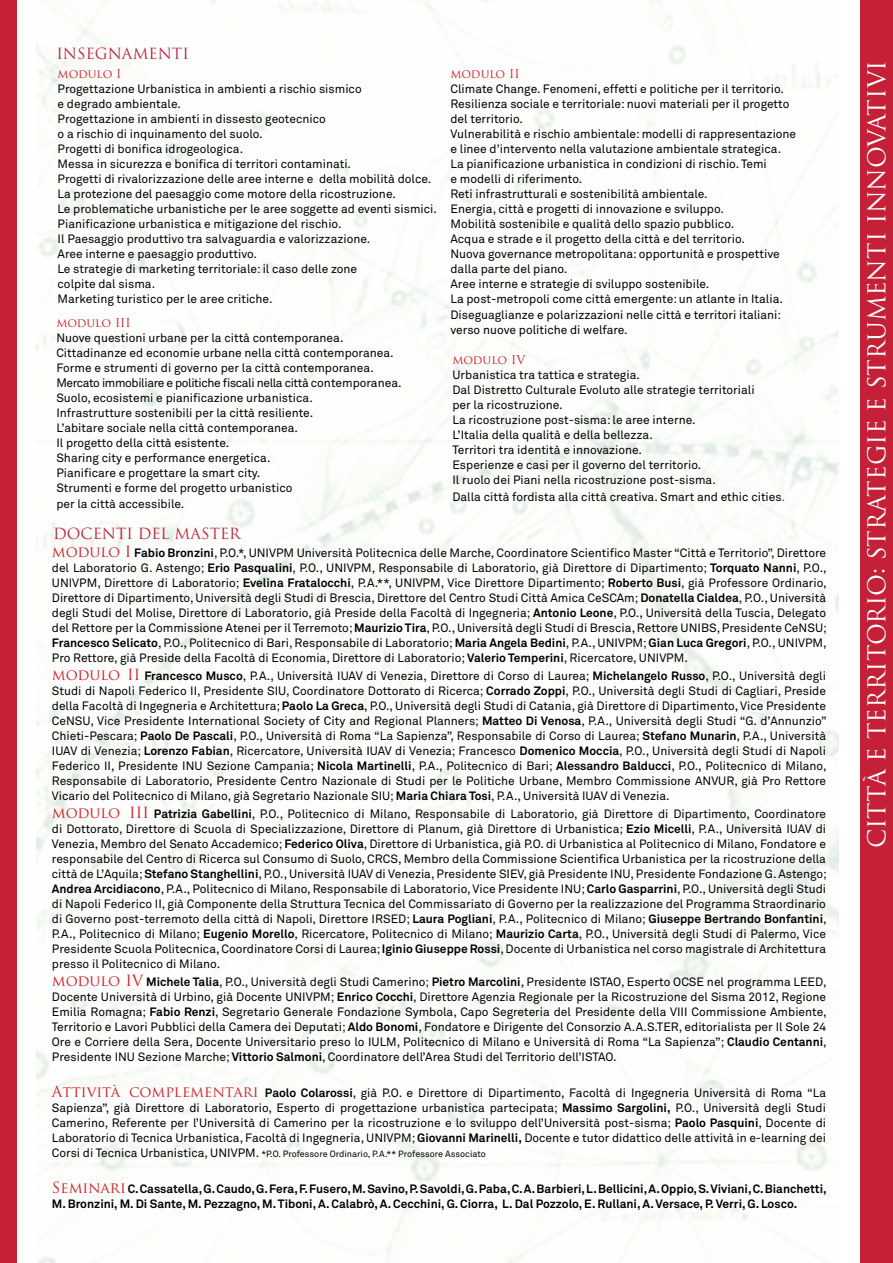
<style>
.page{position:relative;width:893px;height:1263px;background:#fff}
.page>*{position:absolute;margin:0;border:0;box-sizing:border-box;transform-origin:0 0}
.t1{font:24px "Trajan Pro";color:#fff}
.t2{font:15px "Trajan Pro";color:#c42139}
.t3{font:15px "Trajan Pro";color:#d2232a}
.t4{font:12px/15px "Akkurat Pro";color:#000;text-align:justify}
.t5{font:700 12px/15px "Akkurat Pro";color:#000}
.t6{font:12px "Trajan Pro";color:#d2232a}
.t7{font:9px "Akkurat Pro";color:#000}
.s1{font-family:"Trajan Pro"}
.s2{font-family:"Trajan Pro";font-size:15px;color:#d2232a}
.s3{font-weight:700}
.s4{font-size:12px}
.s5{font-family:"Trajan Pro";font-weight:400;font-size:15px;color:#d2232a}
</style>
<div class="page">
<div style="left:860px;top:0;width:33px;height:1262px;background:#c42139"></div>
<div style="left:0;top:0;width:16px;height:1263px;background:#c42139"></div>
<p class="t2" style="left:56px;top:44px;width:12px">INSEGNAMENTI</p>
<p class="t6" style="left:58px;top:66px;width:63px">modulo I</p>
<p class="t4" style="left:58px;top:82px;width:381px;text-align:left">Progettazione Urbanistica in ambienti a rischio sismico<br>e degrado ambientale.<br>Progettazione in ambienti in dissesto geotecnico<br>o a rischio di inquinamento del suolo.<br>Progetti di bonifica idrogeologica.<br>Messa in sicurezza e bonifica di territori contaminati.<br>Progetti di rivalorizzazione delle aree interne e della mobilità dolce.<br>La protezione del paesaggio come motore della ricostruzione.<br>Le problematiche urbanistiche per le aree soggette ad eventi sismici.<br>Pianificazione urbanistica e mitigazione del rischio.<br>Il Paesaggio produttivo tra salvaguardia e valorizzazione.<br>Aree interne e paesaggio produttivo.<br>Le strategie di marketing territoriale: il caso delle zone<br>colpite dal sisma.<br>Marketing turistico per le aree critiche.</p>
<p class="t6" style="left:56px;top:315px;width:65px">modulo III</p>
<p class="t4" style="left:56px;top:330px;width:347px;text-align:left">Nuove questioni urbane per la città contemporanea.<br>Cittadinanze ed economie urbane nella città contemporanea.<br>Forme e strumenti di governo per la città contemporanea.<br>Mercato immobiliare e politiche fiscali nella città contemporanea.<br>Suolo, ecosistemi e pianificazione urbanistica.<br>Infrastrutture sostenibili per la città resiliente.<br>L’abitare sociale nella città contemporanea.<br>Il progetto della città esistente.<br>Sharing city e performance energetica.<br>Pianificare e progettare la smart city.<br>Strumenti e forme del progetto urbanistico</p>
<p class="t4" style="left:56px;top:497px;width:130px">per la città accessibile.</p>
<p class="t2" style="left:53px;top:523px;width:50px">DOCENTI</p>
<p class="t2" style="left:138px;top:523px;width:11px">DEL</p>
<p class="t2" style="left:174px;top:523px;width:13px">MASTER</p>
<p class="t6" style="left:450px;top:66px;width:64px">modulo II</p>
<p class="t4" style="left:450px;top:82px;width:347px;text-align:left">Climate Change. Fenomeni, effetti e politiche per il territorio.<br>Resilienza sociale e territoriale: nuovi materiali per il progetto del territorio.<br>Vulnerabilità e rischio ambientale: modelli di rappresentazione e linee d’intervento nella valutazione ambientale strategica.<br>La pianificazione urbanistica in condizioni di rischio. Temi<br>e modelli di riferimento.<br>Reti infrastrutturali e sostenibilità ambientale.<br>Energia, città e progetti di innovazione e sviluppo.<br>Mobilità sostenibile e qualità dello spazio pubblico.<br>Acqua e strade e il progetto della città e del territorio.<br>Nuova governance metropolitana: opportunità e prospettive dalla parte del piano.<br>Aree interne e strategie di sviluppo sostenibile.<br>La post-metropoli come città emergente: un atlante in Italia.<br>Diseguaglianze e polarizzazioni nelle città e territori italiani: verso nuove politiche di welfare.</p>
<p class="t6" style="left:452px;top:352px;width:67px">modulo IV</p>
<p class="t4" style="left:452px;top:368px;width:304px;text-align:left">Urbanistica tra tattica e strategia.<br>Dal Distretto Culturale Evoluto alle strategie territoriali per la ricostruzione.<br>La ricostruzione post-sisma: le aree interne.<br>L’Italia della qualità e della bellezza.<br>Territori tra identità e innovazione.<br>Esperienze e casi per il governo del territorio.<br>Il ruolo dei Piani nella ricostruzione post-sisma.</p>
<p class="t4" style="left:452px;top:489px;width:334px">Dalla città fordista alla città creativa. Smart and ethic cities<span class="s1">.</span></p>
<p class="t4" style="left:52px;top:545px;width:776px"><span class="s2">modulo I</span> <span class="s3">Fabio Bronzini</span>, P.O.*, UNIVPM Università Politecnica delle Marche, Coordinatore Scientifico Master “Città e Territorio”, Direttore del Laboratorio G. Astengo; <span class="s3">Erio Pasqualini</span>, P.O., UNIVPM, Responsabile di Laboratorio, già Direttore di Dipartimento; <span class="s3">Torquato Nanni</span>, P.O., UNIVPM, Direttore di Laboratorio; <span class="s3">Evelina Fratalocchi</span>, P.A.**, UNIVPM, Vice Direttore Dipartimento; <span class="s3">Roberto Busi</span>, già Professore Ordinario, Direttore di Dipartimento, Università degli Studi di Brescia, Direttore del Centro Studi Città Amica CeSCAm; <span class="s3">Donatella Cialdea</span>, P.O., Università degli Studi del Molise, Direttore di Laboratorio, già Preside della Facoltà di Ingegneria; <span class="s3">Antonio Leone</span>, P.O., Università della Tuscia, Delegato del Rettore per la Commissione Atenei per il Terremoto; <span class="s3">Maurizio Tira</span>, P.O., Università degli Studi di Brescia, Rettore UNIBS, Presidente CeNSU; <span class="s3">Francesco Selicato</span>, P.O., Politecnico di Bari, Responsabile di Laboratorio; <span class="s3">Maria Angela Bedini</span>, P.A., UNIVPM; <span class="s3">Gian Luca Gregori</span>, P.O., UNIVPM, Pro Rettore, già Preside della Facoltà di Economia, Direttore di Laboratorio; <span class="s3">Valerio Temperini</span>, Ricercatore, UNIVPM.</p>
<p class="t4" style="left:52px;top:668px;width:776px"><span class="s2">modulo II</span> <span class="s3">Francesco Musco</span>, P.A., Università IUAV di Venezia, Direttore di Corso di Laurea; <span class="s3">Michelangelo Russo</span>, P.O., Università degli Studi di Napoli Federico II, Presidente SIU, Coordinatore Dottorato di Ricerca; <span class="s3">Corrado Zoppi</span>, P.O., Università degli Studi di Cagliari, Preside della Facoltà di Ingegneria e Architettura; <span class="s3">Paolo La Greca</span>, P.O., Università degli Studi di Catania, già Direttore di Dipartimento, Vice Presidente CeNSU, Vice Presidente International Society of City and Regional Planners; <span class="s3">Matteo Di Venosa</span>, P.A., Università degli Studi “G. d’Annunzio” Chieti-Pescara; <span class="s3">Paolo De Pascali</span>, P.O., Università di Roma “La Sapienza”, Responsabile di Corso di Laurea; <span class="s3">Stefano Munarin</span>, P.A., Università IUAV di Venezia; <span class="s3">Lorenzo Fabian</span>, Ricercatore, Università IUAV di Venezia; Francesco <span class="s3">Domenico Moccia</span>, P.O., Università degli Studi di Napoli Federico II, Presidente INU Sezione Campania; <span class="s3">Nicola Martinelli</span>, P.A., Politecnico di Bari; <span class="s3">Alessandro Balducci</span>, P.O., Politecnico di Milano, Responsabile di Laboratorio, Presidente Centro Nazionale di Studi per le Politiche Urbane, Membro Commissione ANVUR, già Pro Rettore Vicario del Politecnico di Milano, già Segretario Nazionale SIU; <span class="s3">Maria Chiara Tosi</span>, P.A., Università IUAV di Venezia.</p>
<p class="t3" style="left:52px;top:803px;width:85px">modulo III</p>
<p class="t4" style="left:52px;top:806px;width:776px;text-indent:102px"><span class="s3">Patrizia Gabellini</span>, P.O., Politecnico di Milano, Responsabile di Laboratorio, già Direttore di Dipartimento, Coordinatore di Dottorato, Direttore di Scuola di Specializzazione, Direttore di Planum, già Direttore di Urbanistica; <span class="s3">Ezio Micelli</span>, P.A., Università IUAV di Venezia, Membro del Senato Accademico; <span class="s3">Federico Oliva</span>, Direttore di Urbanistica, già P.O. di Urbanistica al Politecnico di Milano, Fondatore e responsabile del Centro di Ricerca sul Consumo di Suolo, CRCS, Membro della Commissione Scientifica Urbanistica per la ricostruzione della città de L’Aquila; <span class="s3">Stefano Stanghellini</span>, P.O., Università IUAV di Venezia, Presidente SIEV, già Presidente INU, Presidente Fondazione G. Astengo; <span class="s3">Andrea Arcidiacono</span>, P.A., Politecnico di Milano, Responsabile di Laboratorio, Vice Presidente INU; <span class="s3">Carlo Gasparrini</span>, P.O., Università degli Studi di Napoli Federico II, già Componente della Struttura Tecnica del Commissariato di Governo per la realizzazione del Programma Straordinario di Governo post-terremoto della città di Napoli, Direttore IRSED; <span class="s3">Laura Pogliani</span>, P.A., Politecnico di Milano; <span class="s3">Giuseppe Bertrando Bonfantini</span>, P.A., Politecnico di Milano; <span class="s3">Eugenio Morello</span>, Ricercatore, Politecnico di Milano; <span class="s3">Maurizio Carta</span>, P.O., Università degli Studi di Palermo, Vice Presidente Scuola Politecnica, Coordinatore Corsi di Laurea; <span class="s3">Iginio Giuseppe Rossi</span>, Docente di Urbanistica nel corso magistrale di Architettura presso il Politecnico di Milano.</p>
<p class="t4" style="left:52px;top:974px;width:776px"><span class="s2">modulo IV</span> <span class="s3">Michele Talia</span>, P.O., Università degli Studi Camerino; <span class="s3">Pietro Marcolini</span>, Presidente ISTAO, Esperto OCSE nel programma LEED, Docente Università di Urbino, già Docente UNIVPM; <span class="s3">Enrico Cocchi</span>, Direttore Agenzia Regionale per la Ricostruzione del Sisma 2012, Regione Emilia Romagna; <span class="s3">Fabio Renzi</span>, Segretario Generale Fondazione Symbola, Capo Segreteria del Presidente della VIII Commissione Ambiente, Territorio e Lavori Pubblici della Camera dei Deputati; <span class="s3">Aldo Bonomi</span>, Fondatore e Dirigente del Consorzio A.A.S.TER, editorialista per Il Sole 24<br>Ore e Corriere della Sera, Docente Universitario preso lo IULM, Politecnico di Milano e Università di Roma “La Sapienza”; <span class="s3">Claudio Centanni</span>, Presidente INU Sezione Marche; <span class="s3">Vittorio Salmoni</span>, Coordinatore dell’Area Studi del Territorio dell’ISTAO.</p>
<p class="t4" style="left:52px;top:1085px;width:776px"><span class="s2">Attività complementari</span> <span class="s3">Paolo Colarossi</span>, già P.O. e Direttore di Dipartimento, Facoltà di Ingegneria Università di Roma “La Sapienza”, già Direttore di Laboratorio, Esperto di progettazione urbanistica partecipata; <span class="s3">Massimo Sargolini,</span> P.O., Università degli Studi Camerino, Referente per l’Università di Camerino per la ricostruzione e lo sviluppo dell’Università post-sisma; <span class="s3">Paolo Pasquini</span>, Docente di Laboratorio di Tecnica Urbanistica, Facoltà di Ingegneria, UNIVPM; <span class="s3">Giovanni Marinelli,</span> Docente e tutor didattico delle attività in e-learning dei</p>
<p class="t7" style="left:52px;top:1148px;width:435px"><span class="s4">Corsi di Tecnica Urbanistica, UNIVPM.</span> *P.O. Professore Ordinario, P.A.** Professore Associato</p>
<p class="t5" style="left:52px;top:1181px;width:776px"><span class="s5">S eminari</span> C. Cassatella, G. Caudo, G. Fera, F. Fusero, M. Savino, P. Savoldi, G. Paba, C. A. Barbieri, L. Bellicini, A. Oppio, S. Viviani, C. Bianchetti,<br>M. Bronzini, M. Di Sante, M. Pezzagno, M. Tiboni, A. Calabrò, A. Cecchini, G. Ciorra, L. Dal Pozzolo, E. Rullani, A. Versace, P. Verri, G. Losco.</p>
<h1 class="t1" style="left:862px;top:848px;width:785px;rotate:-90deg">CITTà ETERRITORIO: STRATEGIEESTRUMENTIINNOVATIVI</h1>
</div>
